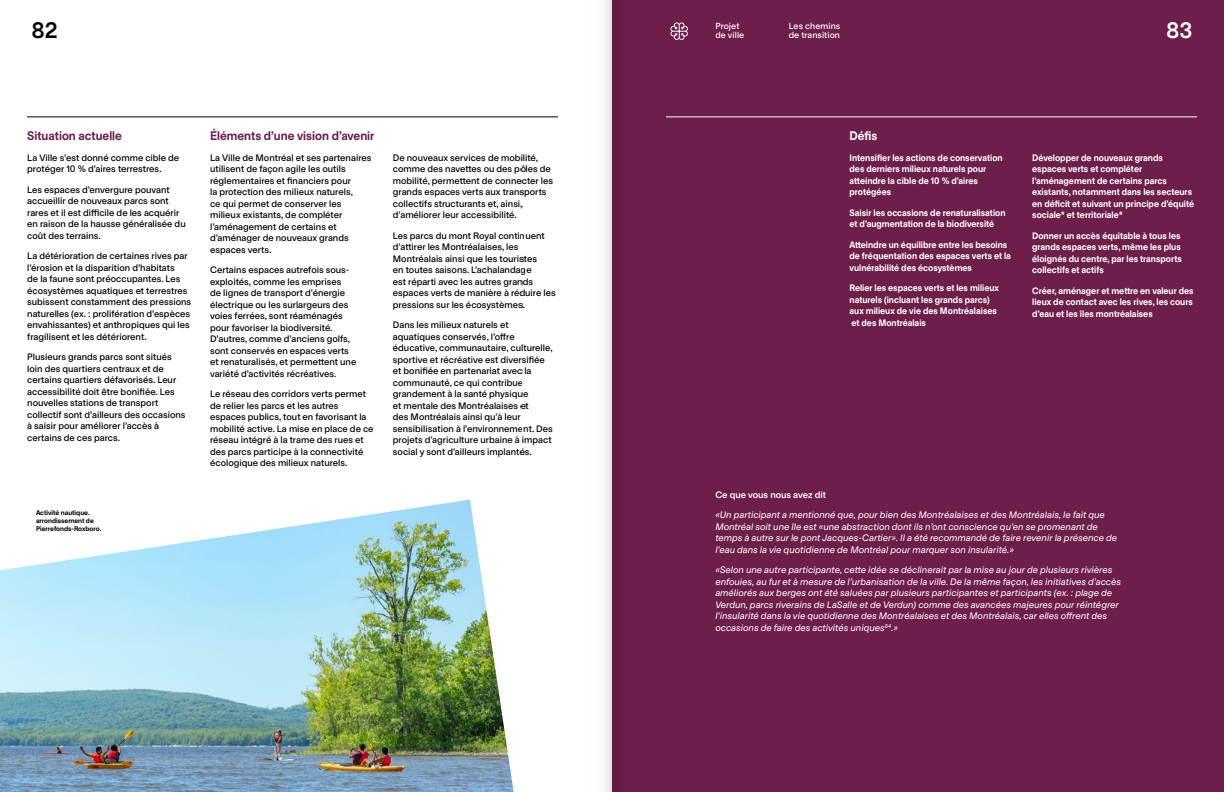
<style>
.page{position:relative;width:1224px;height:792px;background:#fff}
.page>*{position:absolute;margin:0;border:0;box-sizing:border-box;transform-origin:0 0}
.t1{font:600 21.5px "Superpose";color:#000}
.t2{font:600 21.5px "Superpose";color:#fff}
.t3{font:700 12px "Superpose";color:#6e1e4b;scale:.96 1}
.t4{font:700 12px "Superpose";color:#fff;scale:.95 1}
.t5{font:500 9px/11.5px "Superpose";color:#000}
.t6{font:700 9px/11.5px "Superpose";color:#fff;scale:.95 1}
.t7{font:italic 9px/11.5px "Superpose";color:#fff}
.t8{font:600 9px "Superpose";color:#fff}
.t9{font:500 8.5px/9.5px "Superpose";letter-spacing:.01em;color:#fff}
.t10{font:700 6.5px/8px "Superpose";color:#000}
</style>
<div class="page">
<div style="left:612px;top:0;width:612px;height:792px;background:#6e1e4b"></div>
<hr style="left:666px;top:117px;width:531px;height:1px;background:#fff">
<hr style="left:27px;top:117px;width:531px;height:1px;background:#000">
<img style="left:0;top:500px;width:514px;height:292px">
<div style="left:612px;top:0;width:91px;height:792px;background:#6e1e4b"></div>
<div style="left:521px;top:0;width:91px;height:792px;background:#fff"></div>
<h1 class="t1" style="left:32px;top:15px;width:28px">82</h1>
<h1 class="t2" style="left:1166px;top:15px;width:28px">83</h1>
<p class="t9" style="left:715px;top:21px;width:30px">Projet de ville</p>
<p class="t9" style="left:789px;top:21px;width:53px">Les chemins de transition</p>
<h2 class="t3" style="left:27px;top:127px;width:100px">Situation actuelle</h2>
<p class="t5" style="left:27px;top:151px;width:154px">La Ville s’est donné comme cible de protéger 10 % d’aires terrestres.</p>
<p class="t5" style="left:27px;top:183px;width:160px">Les espaces d’envergure pouvant accueillir de nouveaux parcs sont rares et il est difficile de les acquérir en raison de la hausse généralisée du coût des terrains.</p>
<p class="t5" style="left:27px;top:250px;width:166px">La détérioration de certaines rives par l’érosion et la disparition d’habitats<br>de la faune sont préoccupantes. Les écosystèmes aquatiques et terrestres subissent constamment des pressions naturelles (ex. : prolifération d’espèces envahissantes) et anthropiques qui les fragilisent et les détériorent.</p>
<p class="t5" style="left:27px;top:351px;width:160px">Plusieurs grands parcs sont situés loin des quartiers centraux et de certains quartiers défavorisés. Leur accessibilité doit être bonifiée. Les nouvelles stations de transport collectif sont d’ailleurs des occasions à saisir pour améliorer l’accès à certains de ces parcs.</p>
<p class="t10" style="left:36px;top:508px;width:66px">Activité nautique. arrondissement de<br>Pierrefonds-Roxboro.</p>
<h2 class="t3" style="left:210px;top:127px;width:173px">Éléments d’une vision d’avenir</h2>
<p class="t5" style="left:210px;top:151px;width:163px">La Ville de Montréal et ses partenaires utilisent de façon agile les outils réglementaires et financiers pour<br>la protection des milieux naturels,<br>ce qui permet de conserver les milieux existants, de compléter l’aménagement de certains et d’aménager de nouveaux grands espaces verts.</p>
<p class="t5" style="left:210px;top:264px;width:148px">Certains espaces autrefois sous&shy;exploités, comme les emprises<br>de lignes de transport d’énergie électrique ou les surlargeurs des voies ferrées, sont réaménagés pour favoriser la biodiversité.<br>D’autres, comme d’anciens golfs, sont conservés en espaces verts et renaturalisés, et permettent une variété d’activités récréatives.</p>
<p class="t5" style="left:210px;top:388px;width:165px">Le réseau des corridors verts permet de relier les parcs et les autres espaces publics, tout en favorisant la mobilité active. La mise en place de ce réseau intégré à la trame des rues et des parcs participe à la connectivité écologique des milieux naturels.</p>
<p class="t5" style="left:393px;top:151px;width:162px">De nouveaux services de mobilité, comme des navettes ou des pôles de mobilité, permettent de connecter les grands espaces verts aux transports collectifs structurants et, ainsi, d’améliorer leur accessibilité.</p>
<p class="t5" style="left:393px;top:229px;width:164px">Les parcs du mont Royal continuent d’attirer les Montréalaises, les Montréalais ainsi que les touristes<br>en toutes saisons. L’achalandage<br>est réparti avec les autres grands espaces verts de manière à réduire les pressions sur les écosystèmes.</p>
<p class="t5" style="left:393px;top:319px;width:161px">Dans les milieux naturels et aquatiques conservés, l’offre éducative, communautaire, culturelle, sportive et récréative est diversifiée et bonifiée en partenariat avec la communauté, ce qui contribue grandement à la santé physique<br>et mentale des Montréalaises et<br>des Montréalais ainsi qu’à leur sensibilisation à l’environnement. Des projets d’agriculture urbaine à impact social y sont d’ailleurs implantés.</p>
<h2 class="t4" style="left:850px;top:127px;width:31px">Défis</h2>
<p class="t6" style="left:850px;top:151px;width:163px">Intensifier les actions de conservation des derniers milieux naturels pour atteindre la cible de 10 % d’aires protégées</p>
<p class="t6" style="left:850px;top:206px;width:166px">Saisir les occasions de renaturalisation et d’augmentation de la biodiversité</p>
<p class="t6" style="left:850px;top:238px;width:171px">Atteindre un équilibre entre les besoins de fréquentation des espaces verts et la vulnérabilité des écosystèmes</p>
<p class="t6" style="left:850px;top:282px;width:159px">Relier les espaces verts et les milieux naturels (incluant les grands parcs) aux milieux de vie des Montréalaises et des Montréalais</p>
<p class="t6" style="left:1032px;top:151px;width:172px">Développer de nouveaux grands espaces verts et compléter l’aménagement de certains parcs existants, notamment dans les secteurs en déficit et suivant un principe d’équité sociale* et territoriale*</p>
<p class="t6" style="left:1032px;top:229px;width:159px">Donner un accès équitable à tous les grands espaces verts, même les plus éloignés du centre, par les transports collectifs et actifs</p>
<p class="t6" style="left:1032px;top:284px;width:171px;text-align:justify">Créer, aménager et mettre en valeur des lieux de contact avec les rives, les cours d’eau et les îles montréalaises</p>
<p class="t8" style="left:715px;top:488px;width:112px">Ce que vous nous avez dit</p>
<p class="t7" style="left:715px;top:509px;width:403px">«Un participant a mentionné que, pour bien des Montréalaises et des Montréalais, le fait que Montréal soit une île est «une abstraction dont ils n’ont conscience qu’en se promenant de temps à autre sur le pont Jacques-Cartier». Il a été recommandé de faire revenir la présence de l’eau dans la vie quotidienne de Montréal pour marquer son insularité.»</p>
<p class="t7" style="left:715px;top:564px;width:407px">«Selon une autre participante, cette idée se déclinerait par la mise au jour de plusieurs rivières enfouies, au fur et à mesure de l’urbanisation de la ville. De la même façon, les initiatives d’accès améliorés aux berges ont été saluées par plusieurs participantes et participants (ex. : plage de Verdun, parcs riverains de LaSalle et de Verdun) comme des avancées majeures pour réintégrer l’insularité dans la vie quotidienne des Montréalaises et des Montréalais, car elles offrent des occasions de faire des activités uniques<sup>64</sup>.»</p>
</div>
